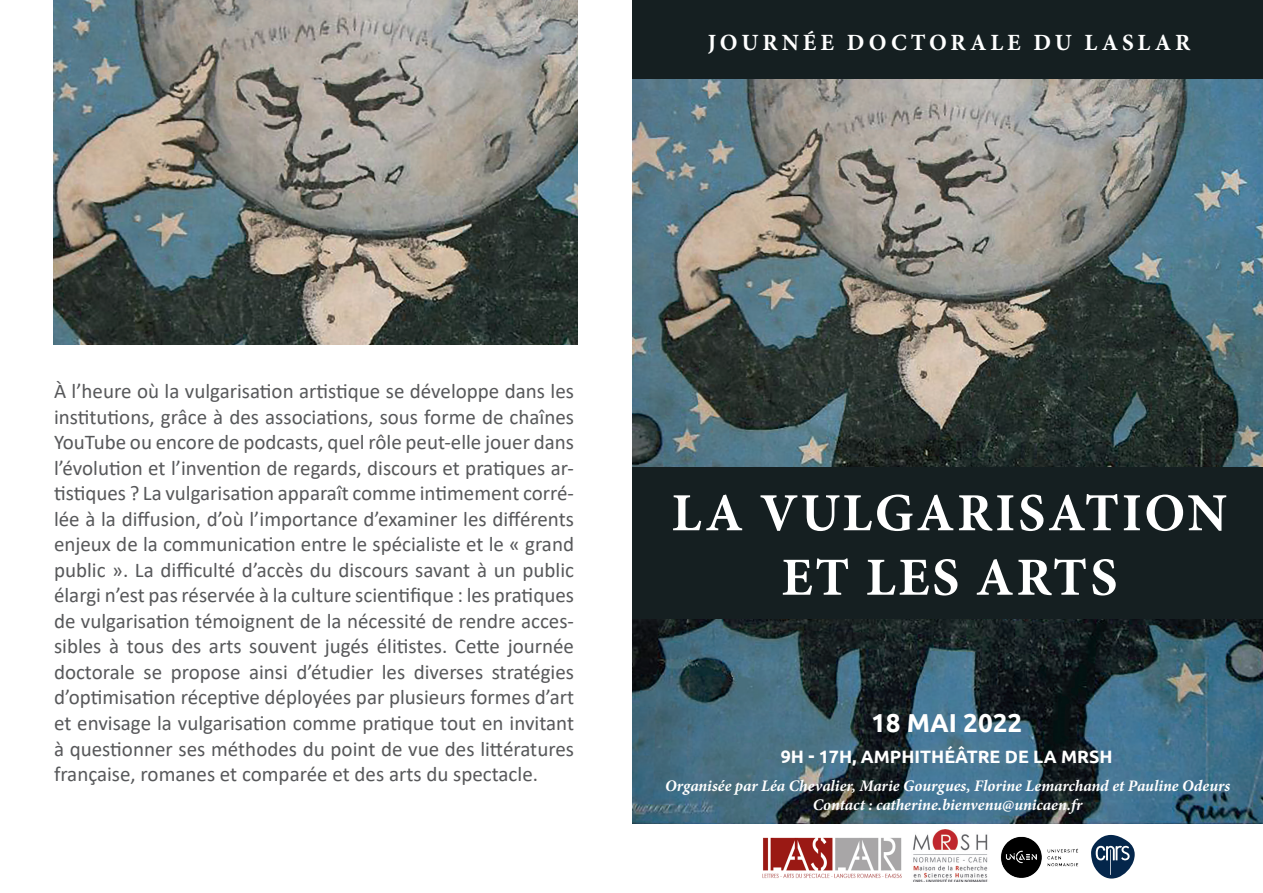
<style>
.page{position:relative;width:1263px;height:893px;background:#fff}
.page>*{position:absolute;margin:0;border:0;box-sizing:border-box;transform-origin:0 0}
.t1{font:700 53.7px/64.5px "Minion Pro";letter-spacing:.05em;color:#fff;text-align:center}
.t2{font:700 25.95px "Ubuntu";color:#fff}
.t3{font:700 23.25px "Minion Pro";letter-spacing:.17em;color:#fff}
.t4{font:21px/25.5px "Calibri";color:#57585a;text-align:justify}
.t5{font:700 17.85px "Ubuntu";color:#fff}
.t6{font:italic 700 16.05px/19.4px "Minion Pro";color:#fff;text-align:center}
</style>
<div class="page">
<img style="left:632px;top:78px;width:631px;height:745px">
<div style="left:632px;top:467px;width:631px;height:152px;background:#151f21"></div>
<div style="left:632px;top:0;width:631px;height:78px;background:#151f21"></div>
<img style="left:763px;top:837px;width:138px;height:42px">
<img style="left:1001px;top:836px;width:78px;height:42px">
<img style="left:913px;top:829px;width:75px;height:53px">
<svg style="left:1091px;top:835px;width:44px;height:43px"></svg>
<img style="left:53px;top:0;width:524px;height:344px">
<p class="t3" style="left:708px;top:26px;width:484px">JOURNÉE DOCTORALE DU LASLAR</p>
<p class="t4" style="left:54px;top:378px;width:522px">À l’heure où la vulgarisation artistique se développe dans les institutions, grâce à des associations, sous forme de chaînes YouTube ou encore de podcasts, quel rôle peut-elle jouer dans l’évolution et l’invention de regards, discours et pratiques ar&shy;tistiques ? La vulgarisation apparaît comme intimement corré&shy;lée à la diffusion, d’où l’importance d’examiner les différents enjeux de la communication entre le spécialiste et le « grand public ». La difficulté d’accès du discours savant à un public élargi n’est pas réservée à la culture scientifique : les pratiques de vulgarisation témoignent de la nécessité de rendre acces&shy;sibles à tous des arts souvent jugés élitistes. Cette journée doctorale se propose ainsi d’étudier les diverses stratégies d’optimisation réceptive déployées par plusieurs formes d’art et envisage la vulgarisation comme pratique tout en invitant à questionner ses méthodes du point de vue des littératures française, romanes et comparée et des arts du spectacle.</p>
<p class="t1" style="left:672px;top:480px;width:557px">LA VULGARISATION<br>ET LES ARTS</p>
<p class="t2" style="left:871px;top:707px;width:153px">18 MAI 2022</p>
<p class="t5" style="left:781px;top:746px;width:333px">9H - 17H, AMPHITHÉÂTRE DE LA MRSH</p>
<p class="t6" style="left:665px;top:775px;width:566px">Organisée par Léa Chevalier, Marie Gourgues, Florine Lemarchand et Pauline Odeurs<br>Contact : catherine.bienvenu@unicaen.fr</p>
</div>
